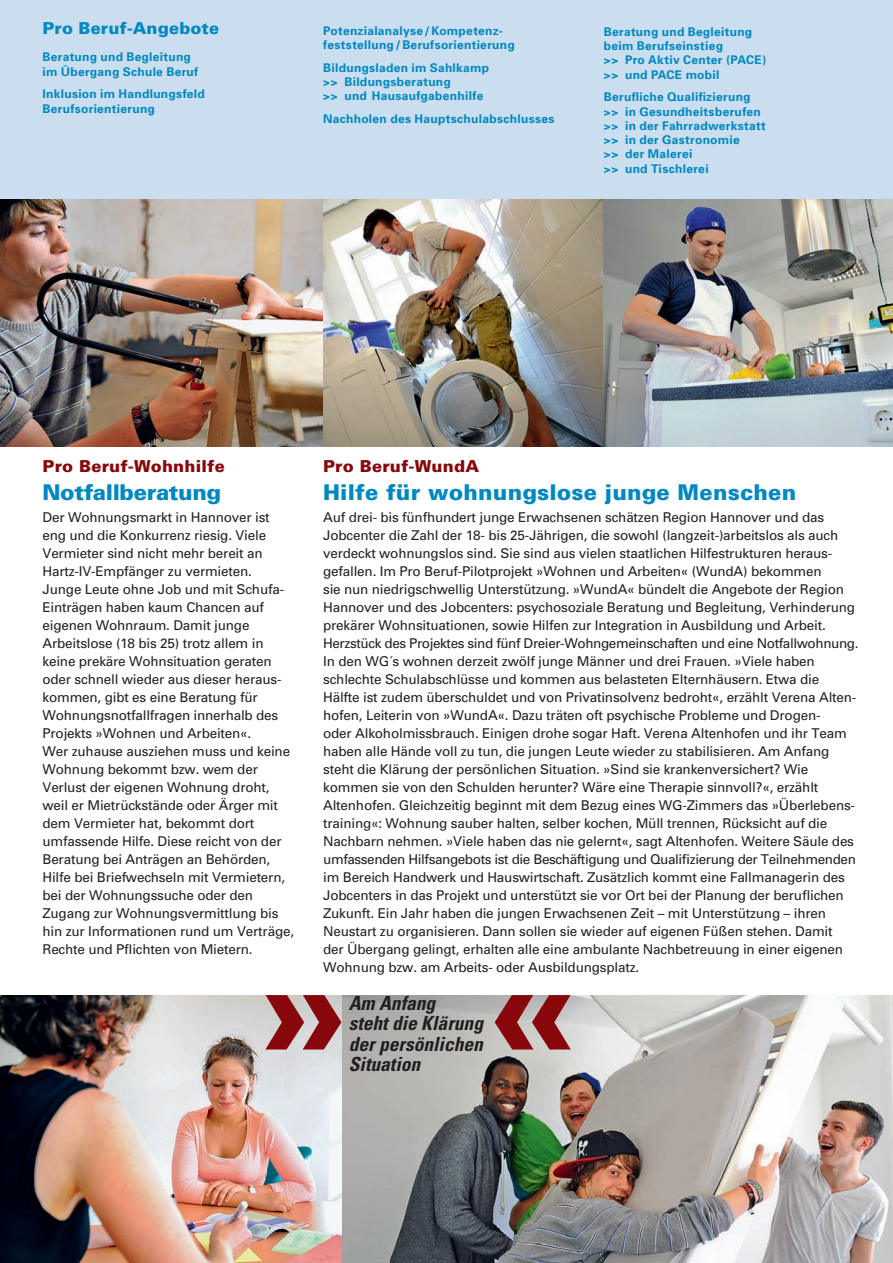
<style>
.page{position:relative;width:893px;height:1263px;background:#fff}
.page>*{position:absolute;margin:0;border:0;box-sizing:border-box;transform-origin:0 0}
.t1{font:900 21.75px "Univers";letter-spacing:.01em;color:#0088c2}
.t2{font:900 21.75px "Univers";letter-spacing:-.015em;color:#0088c2}
.t3{font:italic 700 condensed 19.5px/20.2px "Univers";color:#231f20}
.t4{font:900 16.5px "Univers";letter-spacing:.015em;color:#88070a}
.t5{font:900 16.5px "Univers";letter-spacing:.01em;color:#0088c2}
.t6{font:13.5px/18px "Univers";letter-spacing:-.015em;color:#231f20}
.t7{font:700 12px/14.2px "Univers";letter-spacing:.025em;color:#0088c2}
</style>
<div class="page">
<div style="left:0;top:0;width:893px;height:200px;background:#cadeef"></div>
<img style="left:0;top:200px;width:893px;height:246px">
<img style="left:342px;top:995px;width:551px;height:268px">
<img style="left:0;top:995px;width:342px;height:268px">
<svg style="left:265px;top:995px;width:76px;height:54px;background:#a75e5f"></svg>
<svg style="left:495px;top:995px;width:76px;height:54px;background:#a25859"></svg>
<p class="t5" style="left:43px;top:18px;width:178px">Pro Beruf-Angebote</p>
<p class="t7" style="left:43px;top:50px;width:157px">Beratung und Begleitung im Übergang Schule Beruf</p>
<p class="t7" style="left:43px;top:87px;width:164px">Inklusion im Handlungsfeld<br>Berufsorientierung</p>
<p class="t7" style="left:323px;top:23px;width:193px">Potenzialanalyse / Kompetenz&shy;feststellung / Berufsorientierung</p>
<p class="t7" style="left:323px;top:60px;width:167px">Bildungsladen im Sahlkamp &gt;&gt; Bildungsberatung<br>&gt;&gt; und Hausaufgabenhilfe</p>
<p class="t7" style="left:323px;top:112px;width:233px">Nachholen des Hauptschulabschlusses</p>
<p class="t7" style="left:604px;top:24px;width:164px">Beratung und Begleitung beim Berufseinstieg<br>&gt;&gt; Pro Aktiv Center (PACE) &gt;&gt; und PACE mobil</p>
<p class="t7" style="left:604px;top:90px;width:164px">Berufliche Qualifizierung &gt;&gt; in Gesundheitsberufen &gt;&gt; in der Fahrradwerkstatt &gt;&gt; in der Gastronomie<br>&gt;&gt; der Malerei<br>&gt;&gt; und Tischlerei</p>
<p class="t4" style="left:43px;top:456px;width:184px">Pro Beruf-Wohnhilfe</p>
<h1 class="t2" style="left:43px;top:478px;width:180px">Notfallberatung</h1>
<p class="t6" style="left:43px;top:508px;width:253px">Der Wohnungsmarkt in Hannover ist eng und die Konkurrenz riesig. Viele Vermieter sind nicht mehr bereit an Hartz-IV-Empfänger zu vermieten.<br>Junge Leute ohne Job und mit Schufa-Einträgen haben kaum Chancen auf eigenen Wohnraum. Damit junge Arbeitslose (18 bis 25) trotz allem in keine prekäre Wohnsituation geraten oder schnell wieder aus dieser heraus&shy;kommen, gibt es eine Beratung für Wohnungsnotfallfragen innerhalb des Projekts »Wohnen und Arbeiten«.<br>Wer zuhause ausziehen muss und keine Wohnung bekommt bzw. wem der Verlust der eigenen Wohnung droht, weil er Mietrückstände oder Ärger mit dem Vermieter hat, bekommt dort umfassende Hilfe. Diese reicht von der Beratung bei Anträgen an Behörden, Hilfe bei Briefwechseln mit Vermietern, bei der Wohnungssuche oder den Zugang zur Wohnungsvermittlung bis hin zur Informationen rund um Verträge, Rechte und Pflichten von Mietern.</p>
<p class="t4" style="left:323px;top:456px;width:158px">Pro Beruf-WundA</p>
<h1 class="t1" style="left:323px;top:478px;width:475px">Hilfe für wohnungslose junge Menschen</h1>
<p class="t6" style="left:323px;top:508px;width:537px">Auf drei- bis fünfhundert junge Erwachsenen schätzen Region Hannover und das Jobcenter die Zahl der 18- bis 25-Jährigen, die sowohl (langzeit-)arbeitslos als auch verdeckt wohnungslos sind. Sie sind aus vielen staatlichen Hilfestrukturen heraus&shy;gefallen. Im Pro Beruf-Pilotprojekt »Wohnen und Arbeiten« (WundA) bekommen<br>sie nun niedrigschwellig Unterstützung. »WundA« bündelt die Angebote der Region Hannover und des Jobcenters: psychosoziale Beratung und Begleitung, Verhinderung prekärer Wohnsituationen, sowie Hilfen zur Integration in Ausbildung und Arbeit.<br>Herzstück des Projektes sind fünf Dreier-Wohngemeinschaften und eine Notfallwohnung.<br>In den WG´s wohnen derzeit zwölf junge Männer und drei Frauen. »Viele haben schlechte Schulabschlüsse und kommen aus belasteten Elternhäusern. Etwa die Hälfte ist zudem überschuldet und von Privatinsolvenz bedroht«, erzählt Verena Alten&shy;hofen, Leiterin von »WundA«. Dazu träten oft psychische Probleme und Drogen-<br>oder Alkoholmissbrauch. Einigen drohe sogar Haft. Verena Altenhofen und ihr Team haben alle Hände voll zu tun, die jungen Leute wieder zu stabilisieren. Am Anfang steht die Klärung der persönlichen Situation. »Sind sie krankenversichert? Wie kommen sie von den Schulden herunter? Wäre eine Therapie sinnvoll?«, erzählt Altenhofen. Gleichzeitig beginnt mit dem Bezug eines WG-Zimmers das »Überlebens&shy;training«: Wohnung sauber halten, selber kochen, Müll trennen, Rücksicht auf die Nachbarn nehmen. »Viele haben das nie gelernt«, sagt Altenhofen. Weitere Säule des umfassenden Hilfsangebots ist die Beschäftigung und Qualifizierung der Teilnehmenden im Bereich Handwerk und Hauswirtschaft. Zusätzlich kommt eine Fallmanagerin des Jobcenters in das Projekt und unterstützt sie vor Ort bei der Planung der beruflichen Zukunft. Ein Jahr haben die jungen Erwachsenen Zeit – mit Unterstützung – ihren Neustart zu organisieren. Dann sollen sie wieder auf eigenen Füßen stehen. Damit<br>der Übergang gelingt, erhalten alle eine ambulante Nachbetreuung in einer eigenen Wohnung bzw. am Arbeits- oder Ausbildungsplatz.</p>
<h2 class="t3" style="left:349px;top:993px;width:136px">Am Anfang<br>steht die Klärung der persönlichen<br>Situation</h2>
</div>
